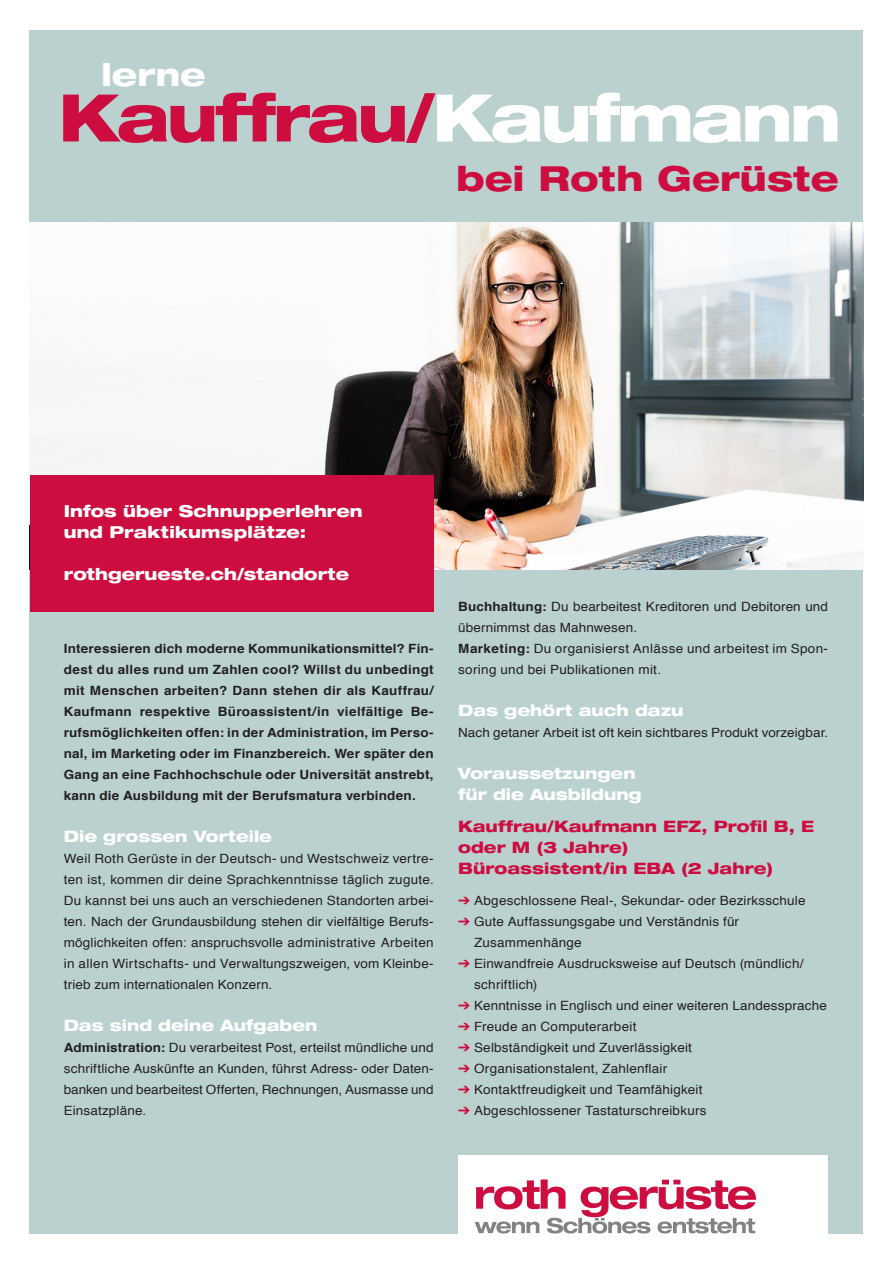
<style>
.page{position:relative;width:893px;height:1263px;background:#fff}
.page>*{position:absolute;margin:0;border:0;box-sizing:border-box;transform-origin:0 0}
._01_Titel_Gross_Ext{font:800 expanded 65.7px "Helvetica Neue LT Std";letter-spacing:-.04em;color:#cd0d40}
.t1{font:800 expanded 34.5px "Helvetica Neue LT Std";letter-spacing:.005em;color:#cd0d40}
.t2{font:800 expanded 31.5px "Helvetica Neue LT Std";color:#fff}
._01_Titel_klein_Ext{font:800 expanded 16.5px/21px "Helvetica Neue LT Std";letter-spacing:.005em;color:#fff}
._01_Titel_klein_Ext-2{font:800 expanded 15.75px/21px "Helvetica Neue LT Std";color:#fff}
._01_Titel_klein_Ext-3{font:800 expanded 15.75px/21px "Helvetica Neue LT Std";letter-spacing:.005em;color:#cd0d40}
._03_GT_Helvetica_8_5{font:12.75px/21px "Helvetica";letter-spacing:.015em;color:#231f20;scale:1.06 1}
._03_GT_Helvetica_8_5-2{font:700 12.75px/21px "Helvetica";letter-spacing:.015em;color:#231f20;text-align:justify;scale:1.06 1}
.s1{color:#fff}
.s2{font-weight:700}
.s3{color:#cd0d40}
</style>
<div class="page">
<div style="left:30px;top:30px;width:833px;height:1203px;background:#bbd1d0"></div>
<img style="left:30px;top:223px;width:833px;height:346px">
<div style="left:30px;top:475px;width:404px;height:136px;background:#cd0d40"></div>
<div style="left:458px;top:1155px;width:370px;height:108px;background:#fff"></div>
<svg style="left:475px;top:1179px;width:281px;height:54px"></svg>
<p class="t2" style="left:101px;top:55px;width:106px">lerne</p>
<p class="_01_Titel_Gross_Ext" style="left:58px;top:76px;width:784px">Kauffrau/<span class="s1">Kaufmann</span></p>
<p class="t1" style="left:456px;top:157px;width:384px">bei Roth Gerüste</p>
<p class="_01_Titel_klein_Ext" style="left:64px;top:500px;width:300px">Infos über Schnupperlehren und Praktikumsplätze:</p>
<p class="_01_Titel_klein_Ext" style="left:64px;top:563px;width:287px">rothgerueste.ch/standorte</p>
<p class="_03_GT_Helvetica_8_5-2" style="left:64px;top:638px;width:351px">Interessieren dich moderne Kommunikationsmittel? Fin&shy;dest du alles rund um Zahlen cool? Willst du unbedingt mit Menschen arbeiten? Dann stehen dir als Kauffrau/ Kaufmann respektive Büroassistent/in vielfältige Be&shy;rufsmöglichkeiten offen: in der Administration, im Perso&shy;nal, im Marketing oder im Finanzbereich. Wer später den Gang an eine Fachhochschule oder Universität anstrebt, kann die Ausbildung mit der Berufsmatura verbinden.</p>
<p class="_01_Titel_klein_Ext-2" style="left:64px;top:826px;width:210px">Die grossen Vorteile</p>
<p class="_03_GT_Helvetica_8_5" style="left:64px;top:849px;width:350px;text-align:justify">Weil Roth Gerüste in der Deutsch- und Westschweiz vertre&shy;ten ist, kommen dir deine Sprachkenntnisse täglich zugute.<br>Du kannst bei uns auch an verschiedenen Standorten arbei&shy;ten. Nach der Grundausbildung stehen dir vielfältige Berufs&shy;möglichkeiten offen: anspruchsvolle administrative Arbeiten in allen Wirtschafts- und Verwaltungszweigen, vom Kleinbe&shy;trieb zum internationalen Konzern.</p>
<p class="_01_Titel_klein_Ext-2" style="left:64px;top:1015px;width:255px">Das sind deine Aufgaben</p>
<p class="_03_GT_Helvetica_8_5" style="left:64px;top:1038px;width:351px;text-align:justify"><span class="s2">Administration:</span> Du verarbeitest Post, erteilst mündliche und schriftliche Auskünfte an Kunden, führst Adress- oder Daten&shy;banken und bearbeitest Offerten, Rechnungen, Ausmasse und Einsatzpläne.</p>
<p class="_03_GT_Helvetica_8_5" style="left:458px;top:597px;width:350px"><span class="s2">Buchhaltung:</span> Du bearbeitest Kreditoren und Debitoren und übernimmst das Mahnwesen.</p>
<p class="_03_GT_Helvetica_8_5" style="left:458px;top:639px;width:350px"><span class="s2">Marketing:</span> Du organisierst Anlässe und arbeitest im Spon&shy;soring und bei Publikationen mit.</p>
<p class="_01_Titel_klein_Ext-2" style="left:458px;top:700px;width:227px">Das gehört auch dazu</p>
<p class="_03_GT_Helvetica_8_5" style="left:458px;top:723px;width:351px">Nach getaner Arbeit ist oft kein sichtbares Produkt vorzeigbar.</p>
<p class="_01_Titel_klein_Ext-2" style="left:458px;top:763px;width:185px">Voraussetzungen für die Ausbildung</p>
<p class="_01_Titel_klein_Ext-3" style="left:458px;top:815px;width:357px">Kauffrau/Kaufmann EFZ, Profil B, E oder M (3 Jahre)</p>
<p class="_01_Titel_klein_Ext-3" style="left:458px;top:857px;width:317px">Büroassistent/in EBA (2 Jahre)</p>
<p class="_03_GT_Helvetica_8_5" style="left:458px;top:891px;width:329px"><span class="s3">➔</span> Abgeschlossene Real-, Sekundar- oder Bezirksschule</p>
<p class="_03_GT_Helvetica_8_5" style="left:474px;top:912px;width:251px;text-indent:-16px"><span class="s3">➔</span> Gute Auffassungsgabe und Verständnis für<br>Zusammenhänge</p>
<p class="_03_GT_Helvetica_8_5" style="left:474px;top:954px;width:312px;text-indent:-16px"><span class="s3">➔</span> Einwandfreie Ausdrucksweise auf Deutsch (mündlich/ schriftlich)</p>
<p class="_03_GT_Helvetica_8_5" style="left:458px;top:996px;width:349px"><span class="s3">➔</span> Kenntnisse in Englisch und einer weiteren Landessprache</p>
<p class="_03_GT_Helvetica_8_5" style="left:458px;top:1017px;width:170px"><span class="s3">➔</span> Freude an Computerarbeit</p>
<p class="_03_GT_Helvetica_8_5" style="left:458px;top:1038px;width:222px"><span class="s3">➔</span> Selbständigkeit und Zuverlässigkeit</p>
<p class="_03_GT_Helvetica_8_5" style="left:458px;top:1059px;width:199px"><span class="s3">➔</span> Organisationstalent, Zahlenflair</p>
<p class="_03_GT_Helvetica_8_5" style="left:458px;top:1080px;width:232px"><span class="s3">➔</span> Kontaktfreudigkeit und Teamfähigkeit</p>
<p class="_03_GT_Helvetica_8_5" style="left:458px;top:1101px;width:236px"><span class="s3">➔</span> Abgeschlossener Tastaturschreibkurs</p>
</div>
